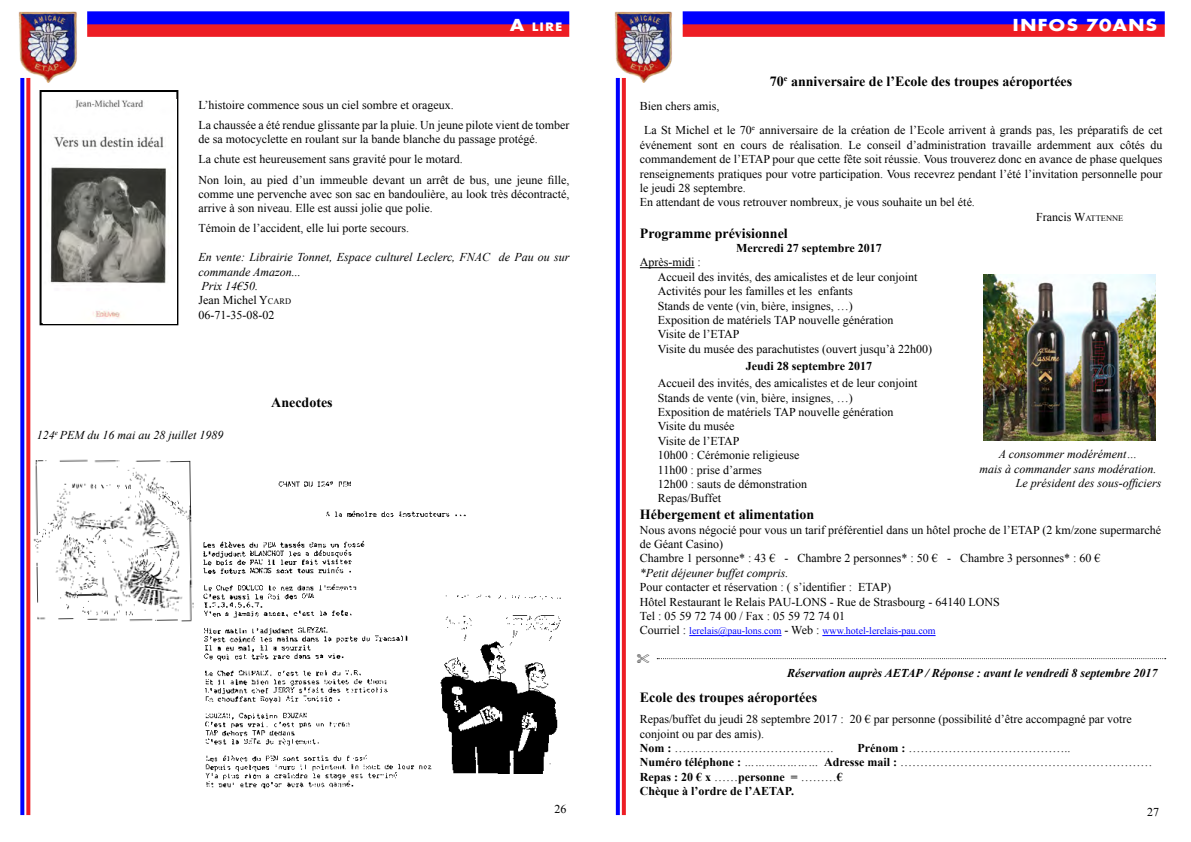
<style>
.page{position:relative;width:1191px;height:842px;background:#fff}
.page>*{position:absolute;margin:0;border:0;box-sizing:border-box;transform-origin:0 0}
.t1{font:700 18px "Futura Ext";letter-spacing:.05em;color:#fff}
.t2{font:700 14px "Times New Roman";color:#000}
.t3{font:700 12.6px "Futura Ext";color:#fff}
.t4{font:12px/14.4px "Times New Roman";color:#000}
.t5{font:italic 12px/14.4px "Times New Roman";color:#000}
.t6{font:700 12px/14.4px "Times New Roman";color:#000}
.t7{font:italic 700 12px "Times New Roman";color:#000}
.t8{font:10px "Times New Roman";color:#00f}
.s1{font-size:18px}
.s2{font-style:normal}
.s3{font-style:normal;font-size:8.4px}
.s4{font-style:inherit}
.s5{font-size:8.4px}
.s6{font-size:12px;color:#000}
.s7{font-weight:700}
.s8{font-weight:400}
.s9{font-weight:400;font-style:italic}
</style>
<div class="page">
<img style="left:19px;top:11px;width:58px;height:72px">
<img style="left:614px;top:11px;width:58px;height:72px">
<div style="left:87px;top:24px;width:482px;height:13px;background:#ed1d24"></div>
<div style="left:87px;top:11px;width:482px;height:13px;background:#00f"></div>
<div style="left:682px;top:24px;width:482px;height:13px;background:#ed1d24"></div>
<div style="left:682px;top:11px;width:482px;height:13px;background:#00f"></div>
<svg style="left:26px;top:78px;width:4px;height:737px;background:#ee3037"></svg>
<svg style="left:20px;top:78px;width:4px;height:737px;background:#1616ff"></svg>
<svg style="left:622px;top:78px;width:4px;height:737px;background:#ed242b"></svg>
<svg style="left:616px;top:78px;width:4px;height:737px;background:#0909ff"></svg>
<img style="left:983px;top:274px;width:172px;height:167px">
<div style="left:40px;top:90px;width:138px;height:235px;border:2px solid #000"></div>
<img style="left:43px;top:100px;width:133px;height:223px">
<img style="left:492px;top:595px;width:69px;height:178px">
<img style="left:33px;top:459px;width:154px;height:163px">
<img style="left:187px;top:460px;width:305px;height:329px">
<hr style="left:640px;top:267px;width:54px;height:1px;background:#000">
<hr style="left:689px;top:635px;width:92px;height:1px;background:#00f">
<hr style="left:822px;top:635px;width:113px;height:1px;background:#00f">
<svg style="left:657px;top:658px;width:508px;height:1px"></svg>
<p class="t3" style="left:510px;top:19px;width:54px"><span class="s1">A</span> lire</p>
<h1 class="t1" style="left:1012px;top:15px;width:146px">INFOS 70ANS</h1>
<p class="t4" style="left:198px;top:95px;width:373px;line-height:20.1px">L’histoire commence sous un ciel sombre et orageux.<br>La chaussée a été rendue glissante par la pluie. Un jeune pilote vient de tomber</p>
<p class="t4" style="left:198px;top:129px;width:373px;line-height:20.1px">de sa motocyclette en roulant sur la bande blanche du passage protégé.<br>La chute est heureusement sans gravité pour le motard.<br>Non loin, au pied d’un immeuble devant un arrêt de bus, une jeune fille,</p>
<p class="t4" style="left:198px;top:187px;width:373px">comme une pervenche avec son sac en bandoulière, au look très décontracté, arrive à son niveau. Elle est aussi jolie que polie.</p>
<p class="t4" style="left:198px;top:221px;width:212px">Témoin de l’accident, elle lui porte secours.</p>
<p class="t5" style="left:198px;top:250px;width:373px">En vente: Librairie Tonnet, Espace culturel Leclerc, FNAC de Pau ou sur commande Amazon...<br>Prix 14€50.<br><span class="s2">Jean Michel</span> <span class="s2">Y</span><span class="s3">CARD<br></span><span class="s2">06-71-35-08-02</span></p>
<p class="t5" style="left:37px;top:427px;width:188px">124<sup>e</sup> PEM du 16 mai au 28 juillet 1989</p>
<p class="t2" style="left:271px;top:393px;width:63px">Anecdotes</p>
<p class="t2" style="left:770px;top:71px;width:304px">70<sup>e</sup> anniversaire de l’Ecole des troupes aéroportées</p>
<p class="t4" style="left:644px;top:94px;width:520px;line-height:24.4px;text-indent:-4px">Bien chers amis,<br>La St Michel et le 70<sup>e</sup> anniversaire de la création de l’Ecole arrivent à grands pas, les préparatifs de cet</p>
<p class="t4" style="left:640px;top:137px;width:524px">événement sont en cours de réalisation. Le conseil d’administration travaille ardemment aux côtés du</p>
<p class="t4" style="left:640px;top:152px;width:524px">commandement de l’ETAP pour que cette fête soit réussie. Vous trouverez donc en avance de phase quelques</p>
<p class="t4" style="left:640px;top:166px;width:524px">renseignements pratiques pour votre participation. Vous recevrez pendant l’été l’invitation personnelle pour</p>
<p class="t4" style="left:640px;top:181px;width:107px">le jeudi 28 septembre.</p>
<p class="t4" style="left:640px;top:195px;width:336px">En attendant de vous retrouver nombreux, je vous souhaite un bel été.</p>
<p class="t4" style="left:1036px;top:209px;width:89px">Francis <span class="s4">W</span><span class="s5">ATTENNE</span></p>
<p class="t2" style="left:640px;top:223px;width:149px">Programme prévisionnel</p>
<p class="t6" style="left:736px;top:240px;width:147px">Mercredi 27 septembre 2017</p>
<p class="t4" style="left:658px;top:255px;width:276px;text-indent:-18px">Après-midi :<br>Accueil des invités, des amicalistes et de leur conjoint Activités pour les familles et les enfants<br>Stands de vente (vin, bière, insignes, …)<br>Exposition de matériels TAP nouvelle génération<br>Visite de l’ETAP<br>Visite du musée des parachutistes (ouvert jusqu’à 22h00)</p>
<p class="t6" style="left:746px;top:358px;width:128px">Jeudi 28 septembre 2017</p>
<p class="t4" style="left:658px;top:376px;width:261px">Accueil des invités, des amicalistes et de leur conjoint<br>Stands de vente (vin, bière, insignes, …)<br>Exposition de matériels TAP nouvelle génération<br>Visite du musée<br>Visite de l’ETAP<br>10h00 : Cérémonie religieuse<br>11h00 : prise d’armes<br>12h00 : sauts de démonstration<br>Repas/Buffet</p>
<p class="t2" style="left:640px;top:505px;width:176px">Hébergement et alimentation</p>
<p class="t4" style="left:640px;top:522px;width:523px">Nous avons négocié pour vous un tarif préférentiel dans un hôtel proche de l’ETAP (2 km/zone supermarché de Géant Casino)<br>Chambre 1 personne* : 43 € - Chambre 2 personnes* : 50 € - Chambre 3 personnes* : 60 €</p>
<p class="t5" style="left:640px;top:565px;width:150px">*Petit déjeuner buffet compris.</p>
<p class="t4" style="left:640px;top:580px;width:361px">Pour contacter et réservation : ( s’identifier : ETAP)<br>Hôtel Restaurant le Relais PAU-LONS - Rue de Strasbourg - 64140 LONS<br>Tel : 05 59 72 74 00 / Fax : 05 59 72 74 01</p>
<p class="t8" style="left:640px;top:624px;width:297px"><span class="s6">Courriel :</span> lerelais@pau-lons.com <span class="s6">- Web :</span> www.hotel-lerelais-pau.com</p>
<p class="t5" style="left:998px;top:447px;width:140px">A consommer modérément…</p>
<p class="t5" style="left:979px;top:461px;width:178px">mais à commander sans modération.</p>
<p class="t5" style="left:1015px;top:476px;width:147px">Le président des sous-officiers</p>
<p class="t7" style="left:787px;top:664px;width:372px">Réservation auprès AETAP / Réponse : avant le vendredi 8 septembre 2017</p>
<p class="t2" style="left:640px;top:687px;width:179px">Ecole des troupes aéroportées</p>
<p class="t4" style="left:640px;top:712px;width:493px">Repas/buffet du jeudi 28 septembre 2017 : 20 € par personne (possibilité d’être accompagné par votre conjoint ou par des amis).<br><span class="s7">Nom :</span> ………………………………….</p>
<p class="t6" style="left:640px;top:740px;width:514px;text-indent:218px">Prénom : <span class="s8">…………………………………..<br></span>Numéro téléphone : <span class="s9">…………………</span> Adresse mail : <span class="s8">……………………………………………………… </span>Repas : 20 € x <span class="s8">……</span>personne = <span class="s8">………</span>€<br>Chèque à l’ordre de l’AETAP.</p>
<p class="t4" style="left:554px;top:801px;width:13px">26</p>
<p class="t4" style="left:1147px;top:804px;width:13px">27</p>
</div>
